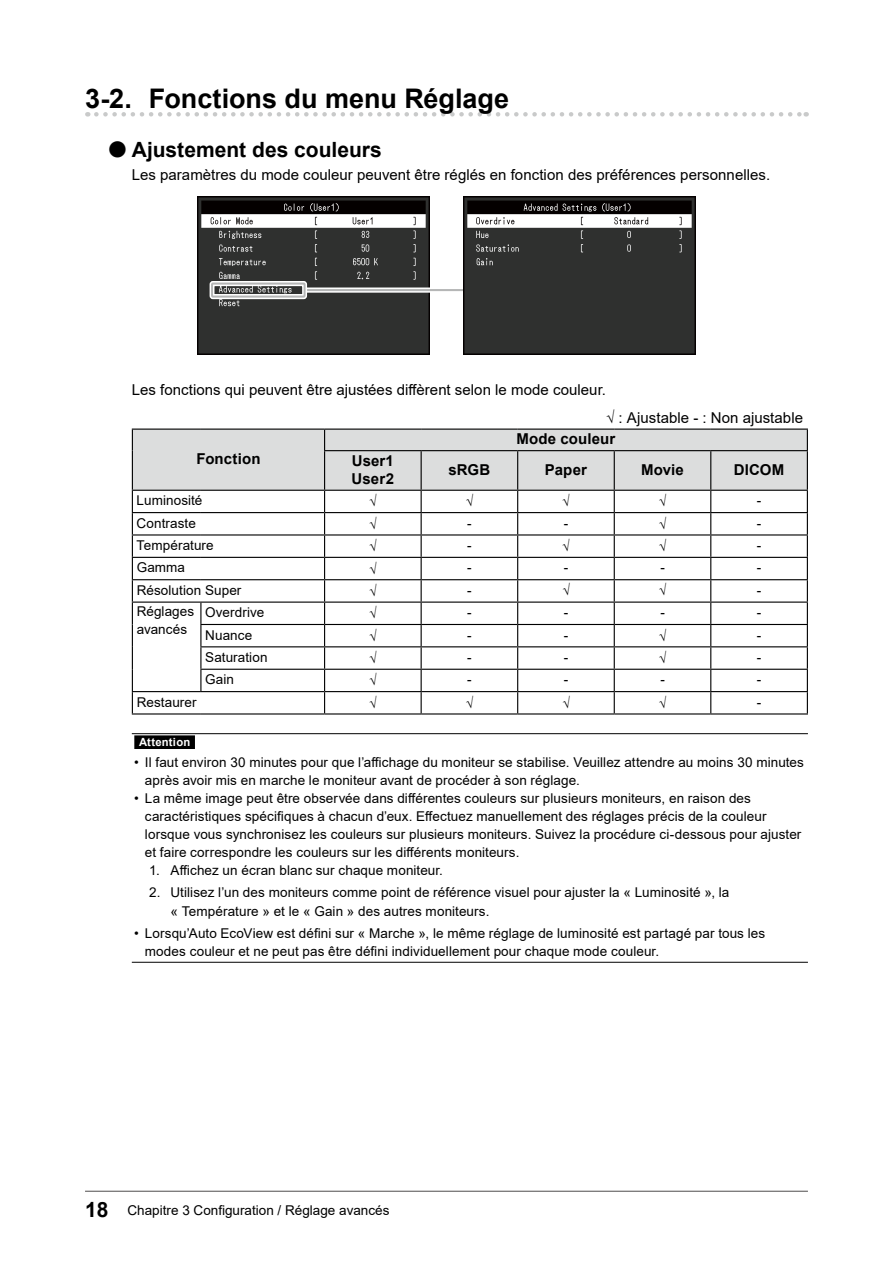
<style>
.page{position:relative;width:893px;height:1263px;background:#fff}
.page>*{position:absolute;margin:0;border:0;box-sizing:border-box;transform-origin:0 0}
.t1{font:700 27px "Arial";color:#000}
.t2{font:700 21px "Arial";color:#000}
.t3{font:15px "Arial";letter-spacing:.005em;color:#000}
.t4{font:700 15px/18px "Arial";letter-spacing:.01em;color:#000}
.t5{font:13.5px/18px "Arial";letter-spacing:.005em;color:#000}
.t6{font:700 11.25px "Arial";letter-spacing:.02em;color:#fff}
.s1{font-size:37.8px}
.s2{font-weight:700;font-size:21px}
</style>
<div class="page">
<svg style="left:96px;top:112px;width:711px;height:5px"></svg>
<img style="left:197px;top:197px;width:233px;height:157px">
<div style="left:306px;top:288px;width:164px;height:5px;background:#f6f6f6"></div>
<hr style="left:306px;top:289px;width:164px;height:2px;background:#b5b6b6">
<div style="left:210px;top:281px;width:97px;height:18px;border:5px solid #fff"></div>
<div style="left:211px;top:283px;width:95px;height:15px;border:2px solid #b5b6b6"></div>
<img style="left:463px;top:197px;width:232px;height:157px">
<hr style="left:132px;top:428px;width:69px;height:2px;background:#000">
<hr style="left:201px;top:428px;width:124px;height:2px;background:#000">
<hr style="left:325px;top:428px;width:96px;height:2px;background:#000">
<hr style="left:421px;top:428px;width:97px;height:2px;background:#000">
<hr style="left:518px;top:428px;width:96px;height:2px;background:#000">
<hr style="left:614px;top:428px;width:97px;height:2px;background:#000">
<hr style="left:711px;top:428px;width:97px;height:2px;background:#000">
<svg style="left:132px;top:429px;width:676px;height:284px"></svg>
<hr style="left:201px;top:691px;width:124px;height:1px;background:#000">
<hr style="left:325px;top:691px;width:96px;height:1px;background:#000">
<hr style="left:421px;top:691px;width:97px;height:1px;background:#000">
<hr style="left:518px;top:691px;width:96px;height:1px;background:#000">
<hr style="left:614px;top:691px;width:97px;height:1px;background:#000">
<hr style="left:711px;top:691px;width:97px;height:1px;background:#000">
<hr style="left:132px;top:713px;width:69px;height:1px;background:#000">
<hr style="left:201px;top:713px;width:124px;height:1px;background:#000">
<hr style="left:325px;top:713px;width:96px;height:1px;background:#000">
<hr style="left:421px;top:713px;width:97px;height:1px;background:#000">
<hr style="left:518px;top:713px;width:96px;height:1px;background:#000">
<hr style="left:614px;top:713px;width:97px;height:1px;background:#000">
<hr style="left:711px;top:713px;width:97px;height:1px;background:#000">
<hr style="left:132px;top:733px;width:676px;height:1px;background:#000">
<hr style="left:132px;top:962px;width:676px;height:1px;background:#000">
<div style="left:134px;top:735px;width:61px;height:14px;background:#000"></div>
<hr style="left:85px;top:1191px;width:723px;height:1px;background:#595757">
<h1 class="t1" style="left:85px;top:80px;width:425px">3-2. Fonctions du menu Réglage</h1>
<h2 class="t2" style="left:106px;top:134px;width:277px"><span class="s1">●</span>Ajustement des couleurs</h2>
<p class="t3" style="left:132px;top:164px;width:640px">Les paramètres du mode couleur peuvent être réglés en fonction des préférences personnelles.</p>
<p class="t3" style="left:132px;top:380px;width:476px">Les fonctions qui peuvent être ajustées diffèrent selon le mode couleur.</p>
<p class="t3" style="left:606px;top:407px;width:198px">√ : Ajustable - : Non ajustable</p>
<p class="t4" style="left:196px;top:450px;width:66px">Fonction</p>
<p class="t4" style="left:517px;top:430px;width:100px">Mode couleur</p>
<p class="t4" style="left:352px;top:452px;width:44px">User1<br>User2</p>
<p class="t4" style="left:449px;top:461px;width:43px">sRGB</p>
<p class="t4" style="left:545px;top:461px;width:44px">Paper</p>
<p class="t4" style="left:641px;top:461px;width:44px">Movie</p>
<p class="t4" style="left:734px;top:461px;width:52px">DICOM</p>
<p class="t5" style="left:137px;top:491px;width:67px">Luminosité</p>
<p class="t5" style="left:369px;top:493px;width:9px">√</p>
<p class="t5" style="left:466px;top:493px;width:9px">√</p>
<p class="t5" style="left:562px;top:493px;width:9px">√</p>
<p class="t5" style="left:659px;top:493px;width:9px">√</p>
<p class="t5" style="left:757px;top:491px;width:6px">-</p>
<p class="t5" style="left:137px;top:514px;width:61px">Contraste</p>
<p class="t5" style="left:369px;top:515px;width:9px">√</p>
<p class="t5" style="left:467px;top:514px;width:6px">-</p>
<p class="t5" style="left:564px;top:514px;width:6px">-</p>
<p class="t5" style="left:659px;top:515px;width:9px">√</p>
<p class="t5" style="left:757px;top:514px;width:6px">-</p>
<p class="t5" style="left:137px;top:536px;width:79px">Température</p>
<p class="t5" style="left:369px;top:537px;width:9px">√</p>
<p class="t5" style="left:467px;top:536px;width:6px">-</p>
<p class="t5" style="left:562px;top:537px;width:9px">√</p>
<p class="t5" style="left:659px;top:537px;width:9px">√</p>
<p class="t5" style="left:757px;top:536px;width:6px">-</p>
<p class="t5" style="left:137px;top:559px;width:50px">Gamma</p>
<p class="t5" style="left:369px;top:560px;width:9px">√</p>
<p class="t5" style="left:467px;top:559px;width:6px">-</p>
<p class="t5" style="left:564px;top:559px;width:6px">-</p>
<p class="t5" style="left:660px;top:559px;width:6px">-</p>
<p class="t5" style="left:757px;top:559px;width:6px">-</p>
<p class="t5" style="left:137px;top:581px;width:106px">Résolution Super</p>
<p class="t5" style="left:369px;top:582px;width:9px">√</p>
<p class="t5" style="left:467px;top:581px;width:6px">-</p>
<p class="t5" style="left:562px;top:581px;width:9px">√</p>
<p class="t5" style="left:659px;top:581px;width:9px">√</p>
<p class="t5" style="left:757px;top:581px;width:6px">-</p>
<p class="t5" style="left:137px;top:602px;width:59px">Réglages avancés</p>
<p class="t5" style="left:205px;top:603px;width:61px">Overdrive</p>
<p class="t5" style="left:369px;top:604px;width:9px">√</p>
<p class="t5" style="left:467px;top:603px;width:6px">-</p>
<p class="t5" style="left:564px;top:603px;width:6px">-</p>
<p class="t5" style="left:660px;top:603px;width:6px">-</p>
<p class="t5" style="left:757px;top:603px;width:6px">-</p>
<p class="t5" style="left:205px;top:626px;width:49px">Nuance</p>
<p class="t5" style="left:369px;top:627px;width:9px">√</p>
<p class="t5" style="left:467px;top:626px;width:6px">-</p>
<p class="t5" style="left:564px;top:626px;width:6px">-</p>
<p class="t5" style="left:659px;top:627px;width:9px">√</p>
<p class="t5" style="left:757px;top:626px;width:6px">-</p>
<p class="t5" style="left:205px;top:648px;width:64px">Saturation</p>
<p class="t5" style="left:369px;top:649px;width:9px">√</p>
<p class="t5" style="left:467px;top:648px;width:6px">-</p>
<p class="t5" style="left:564px;top:648px;width:6px">-</p>
<p class="t5" style="left:659px;top:649px;width:9px">√</p>
<p class="t5" style="left:757px;top:648px;width:6px">-</p>
<p class="t5" style="left:205px;top:670px;width:30px">Gain</p>
<p class="t5" style="left:369px;top:672px;width:9px">√</p>
<p class="t5" style="left:467px;top:670px;width:6px">-</p>
<p class="t5" style="left:564px;top:670px;width:6px">-</p>
<p class="t5" style="left:660px;top:670px;width:6px">-</p>
<p class="t5" style="left:757px;top:670px;width:6px">-</p>
<p class="t5" style="left:137px;top:693px;width:61px">Restaurer</p>
<p class="t5" style="left:369px;top:694px;width:9px">√</p>
<p class="t5" style="left:466px;top:694px;width:9px">√</p>
<p class="t5" style="left:562px;top:694px;width:9px">√</p>
<p class="t5" style="left:659px;top:694px;width:9px">√</p>
<p class="t5" style="left:757px;top:693px;width:6px">-</p>
<p class="t6" style="left:139px;top:734px;width:53px">Attention</p>
<p class="t5" style="left:145px;top:753px;width:661px;text-indent:-11px">• Il faut environ 30 minutes pour que l’affichage du moniteur se stabilise. Veuillez attendre au moins 30 minutes après avoir mis en marche le moniteur avant de procéder à son réglage.</p>
<p class="t5" style="left:145px;top:789px;width:658px;text-indent:-11px">• La même image peut être observée dans différentes couleurs sur plusieurs moniteurs, en raison des caractéristiques spécifiques à chacun d’eux. Effectuez manuellement des réglages précis de la couleur lorsque vous synchronisez les couleurs sur plusieurs moniteurs. Suivez la procédure ci-dessous pour ajuster et faire correspondre les couleurs sur les différents moniteurs.</p>
<p class="t5" style="left:149px;top:861px;width:295px">1. Affichez un écran blanc sur chaque moniteur.</p>
<p class="t5" style="left:170px;top:882px;width:560px;line-height:19.5px;text-indent:-21px">2. Utilisez l’un des moniteurs comme point de référence visuel pour ajuster la « Luminosité », la « Température » et le « Gain » des autres moniteurs.</p>
<p class="t5" style="left:145px;top:924px;width:622px;text-indent:-11px">• Lorsqu’Auto EcoView est défini sur « Marche », le même réglage de luminosité est partagé par tous les modes couleur et ne peut pas être défini individuellement pour chaque mode couleur.</p>
<p class="t5" style="left:85px;top:1201px;width:306px"><span class="s2">18</span> Chapitre 3 Configuration / Réglage avancés</p>
</div>
